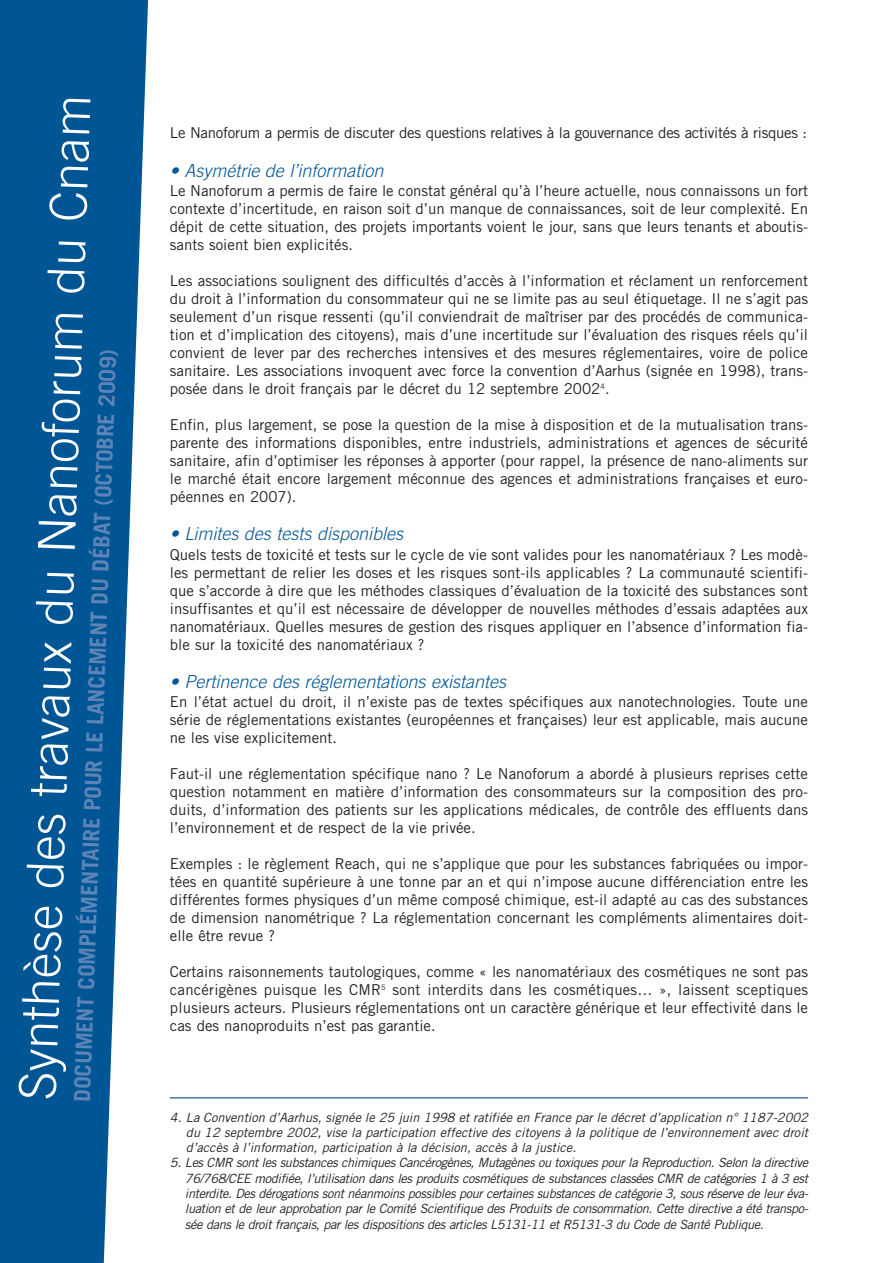
<style>
.page{position:relative;width:893px;height:1263px;background:#fff}
.page>*{position:absolute;margin:0;border:0;box-sizing:border-box;transform-origin:0 0}
.t1{font:300 51px "Trade Gothic";color:#fff}
.t2{font:700 22.5px "Trade Gothic";color:#5c84b7}
.t3{font:italic 300 18px "Trade Gothic";color:#005595}
.t4{font:15px/18px "Trade Gothic";color:#231f20;text-align:justify}
.t5{font:15px "Trade Gothic";letter-spacing:-.02em;color:#231f20}
.t6{font:italic 12.75px/15.3px "Trade Gothic";color:#231f20;text-align:justify}
</style>
<div class="page">
<svg style="left:0;top:0;width:149px;height:1263px;fill:#005595"></svg>
<hr style="left:170px;top:1097px;width:638px;height:2px;background:#4475ae">
<h1 class="t1" style="left:19px;top:1099px;width:1007px;rotate:-88deg">Synthèse des travaux du Nanoforum du Cnam</h1>
<h2 class="t2" style="left:74px;top:1101px;width:755px;rotate:-88deg">DOCUMENT COMPLÉMENTAIRE POUR LE LANCEMENT DU DÉBAT (OCTOBRE 2009)</h2>
<p class="t5" style="left:170px;top:128px;width:638px">Le Nanoforum a permis de discuter des questions relatives à la gouvernance des activités à risques :</p>
<p class="t3" style="left:170px;top:164px;width:219px">• Asymétrie de l’information</p>
<p class="t4" style="left:170px;top:183px;width:639px">Le Nanoforum a permis de faire le constat général qu’à l’heure actuelle, nous connaissons un fort contexte d’incertitude, en raison soit d’un manque de connaissances, soit de leur complexité. En dépit de cette situation, des projets importants voient le jour, sans que leurs tenants et aboutis&shy;sants soient bien explicités.</p>
<p class="t4" style="left:170px;top:273px;width:639px">Les associations soulignent des difficultés d’accès à l’information et réclament un renforcement du droit à l’information du consommateur qui ne se limite pas au seul étiquetage. Il ne s’agit pas seulement d’un risque ressenti (qu’il conviendrait de maîtriser par des procédés de communica&shy;tion et d’implication des citoyens), mais d’une incertitude sur l’évaluation des risques réels qu’il convient de lever par des recherches intensives et des mesures réglementaires, voire de police sanitaire. Les associations invoquent avec force la convention d’Aarhus (signée en 1998), trans&shy;posée dans le droit français par le décret du 12 septembre 2002<sup>4</sup>.</p>
<p class="t4" style="left:170px;top:417px;width:639px">Enfin, plus largement, se pose la question de la mise à disposition et de la mutualisation trans&shy;parente des informations disponibles, entre industriels, administrations et agences de sécurité sanitaire, afin d’optimiser les réponses à apporter (pour rappel, la présence de nano-aliments sur le marché était encore largement méconnue des agences et administrations françaises et euro&shy;péennes en 2007).</p>
<p class="t3" style="left:170px;top:527px;width:238px">• Limites des tests disponibles</p>
<p class="t4" style="left:170px;top:547px;width:639px">Quels tests de toxicité et tests sur le cycle de vie sont valides pour les nanomatériaux ? Les modè&shy;les permettant de relier les doses et les risques sont-ils applicables ? La communauté scientifi&shy;que s’accorde à dire que les méthodes classiques d’évaluation de la toxicité des substances sont insuffisantes et qu’il est nécessaire de développer de nouvelles méthodes d’essais adaptées aux nanomatériaux. Quelles mesures de gestion des risques appliquer en l’absence d’information fia&shy;ble sur la toxicité des nanomatériaux ?</p>
<p class="t3" style="left:170px;top:675px;width:341px">• Pertinence des réglementations existantes</p>
<p class="t4" style="left:170px;top:694px;width:639px">En l’état actuel du droit, il n’existe pas de textes spécifiques aux nanotechnologies. Toute une série de réglementations existantes (européennes et françaises) leur est applicable, mais aucune ne les vise explicitement.</p>
<p class="t4" style="left:170px;top:766px;width:639px">Faut-il une réglementation spécifique nano ? Le Nanoforum a abordé à plusieurs reprises cette question notamment en matière d’information des consommateurs sur la composition des pro&shy;duits, d’information des patients sur les applications médicales, de contrôle des effluents dans l’environnement et de respect de la vie privée.</p>
<p class="t4" style="left:170px;top:856px;width:639px">Exemples : le règlement Reach, qui ne s’applique que pour les substances fabriquées ou impor&shy;tées en quantité supérieure à une tonne par an et qui n’impose aucune différenciation entre les différentes formes physiques d’un même composé chimique, est-il adapté au cas des substances de dimension nanométrique ? La réglementation concernant les compléments alimentaires doit&shy;elle être revue ?</p>
<p class="t4" style="left:170px;top:964px;width:639px">Certains raisonnements tautologiques, comme « les nanomatériaux des cosmétiques ne sont pas cancérigènes puisque les CMR<sup>5</sup> sont interdits dans les cosmétiques… », laissent sceptiques plusieurs acteurs. Plusieurs réglementations ont un caractère générique et leur effectivité dans le cas des nanoproduits n’est pas garantie.</p>
<p class="t6" style="left:186px;top:1111px;width:626px;text-indent:-16px">4. La Convention d’Aarhus, signée le 25 juin 1998 et ratifiée en France par le décret d’application n° 1187-2002 du 12 septembre 2002, vise la participation effective des citoyens à la politique de l’environnement avec droit d’accès à l’information, participation à la décision, accès à la justice.</p>
<p class="t6" style="left:185px;top:1156px;width:627px;text-indent:-15px">5. LesCMR sontlessubstanceschimiquesCancérogènes,Mutagènesou toxiquespourla Reproduction.Selon la directive 76/768/CEE modifiée, l’utilisation dans les produits cosmétiques de substances classées CMR de catégories 1 à 3 est interdite. Des dérogations sont néanmoins possibles pour certaines substances de catégorie 3, sous réserve de leur éva&shy;luation et de leur approbation par le Comité Scientifique des Produits de consommation. Cette directive a été transpo&shy;sée dans le droit français, par les dispositions des articles L5131-11 et R5131-3 du Code de Santé Publique.</p>
</div>
